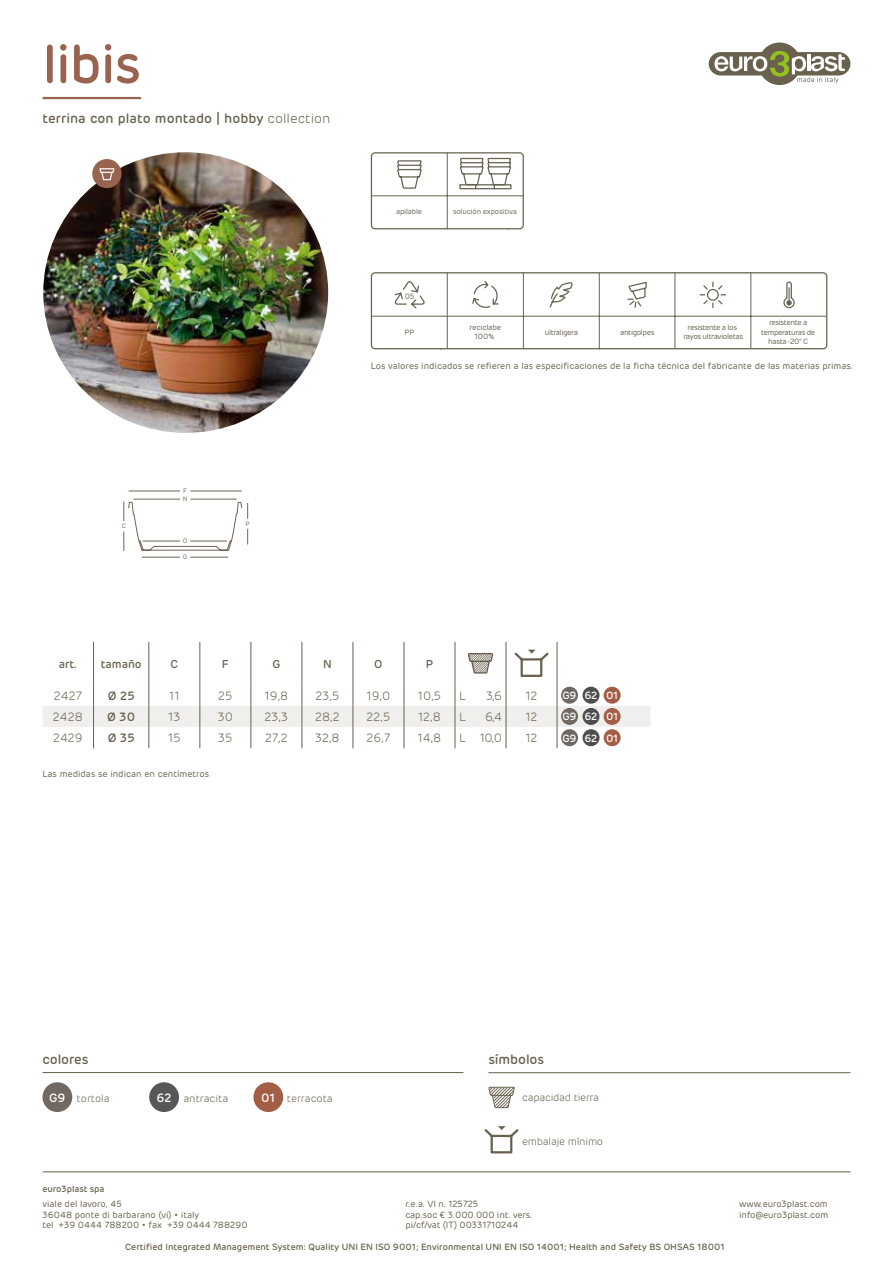
<style>
.page{position:relative;width:893px;height:1263px;background:#fff}
.page>*{position:absolute;margin:0;border:0;box-sizing:border-box;transform-origin:0 0}
.t1{font:500 54px "Rubrik";letter-spacing:-.025em;color:#98644f}
.t2{font:500 13.5px "Rubrik";color:#69614e}
.t3{font:300 12px "Rubrik";color:#69614e}
.t4{font:500 12px "Rubrik";color:#69614e}
.t5{font:500 11.4px "Rubrik";color:#69614e}
.t6{font:300 10.5px "Rubrik";color:#69614e}
.t7{font:300 10.5px "Rubrik";letter-spacing:-.025em;color:#69614e}
.t8{font:500 10.5px "Rubrik";letter-spacing:-.025em;color:#fff}
.t9{font:9px/10.5px "Rubrik";color:#69614e}
.t10{font:500 9px "Rubrik";color:#69614e}
.t11{font:7.65px/9.1px "Rubrik";letter-spacing:-.055em;color:#696453;text-align:center}
.t12{font:7.65px/9.1px "Rubrik";letter-spacing:-.025em;color:#696453;text-align:center}
.t13{font:7.35px "Rubrik";letter-spacing:-.025em;color:#696453}
.t14{font:6.45px/8.1px "Rubrik";color:#6d6554}
.s1{font-weight:300}
.s2{font-weight:500;font-size:12px;color:#fff}
</style>
<div class="page">
<hr style="left:43px;top:1171px;width:807px;height:1px;background:#69614e">
<div style="left:758px;top:43px;width:43px;height:42px;background:#69614e;border-radius:50%"></div>
<div style="left:709px;top:52px;width:141px;height:23px;background:#69614e;border-radius:12px"></div>
<svg style="left:714px;top:51px;width:131px;height:32px"></svg>
<hr style="left:43px;top:97px;width:98px;height:2px;background:#98644f">
<img style="left:43px;top:152px;width:285px;height:281px">
<div style="left:92px;top:159px;width:29px;height:29px;background:#98644f;border-radius:50%"></div>
<svg style="left:99px;top:168px;width:15px;height:12px"></svg>
<hr style="left:371px;top:316px;width:455px;height:1px;background:#686452">
<hr style="left:523px;top:272px;width:1px;height:77px;background:#686452">
<hr style="left:599px;top:273px;width:1px;height:76px;background:#686452">
<hr style="left:675px;top:272px;width:1px;height:77px;background:#686452">
<hr style="left:751px;top:272px;width:1px;height:77px;background:#686452">
<svg style="left:699px;top:281px;width:96px;height:28px"></svg>
<svg style="left:549px;top:281px;width:98px;height:28px"></svg>
<hr style="left:447px;top:272px;width:1px;height:77px;background:#686452">
<svg style="left:394px;top:281px;width:31px;height:28px"></svg>
<svg style="left:472px;top:281px;width:27px;height:27px"></svg>
<div style="left:371px;top:272px;width:456px;height:77px;border:1px solid #686452;border-radius:4px"></div>
<hr style="left:371px;top:196px;width:152px;height:1px;background:#686452">
<hr style="left:447px;top:153px;width:1px;height:76px;background:#686452">
<div style="left:371px;top:152px;width:153px;height:77px;border:1px solid #686452;border-radius:4px"></div>
<svg style="left:397px;top:157px;width:115px;height:33px"></svg>
<hr style="left:129px;top:491px;width:51px;height:1px;background:#6d6554">
<hr style="left:190px;top:491px;width:52px;height:1px;background:#6d6554">
<hr style="left:142px;top:557px;width:38px;height:1px;background:#6d6554">
<hr style="left:190px;top:557px;width:38px;height:1px;background:#6d6554">
<svg style="left:124px;top:498px;width:124px;height:53px"></svg>
<hr style="left:93px;top:642px;width:1px;height:42px;background:#69614e">
<hr style="left:149px;top:642px;width:1px;height:42px;background:#69614e">
<hr style="left:557px;top:642px;width:1px;height:42px;background:#69614e">
<hr style="left:200px;top:642px;width:1px;height:42px;background:#69614e">
<hr style="left:251px;top:642px;width:1px;height:42px;background:#69614e">
<hr style="left:302px;top:642px;width:1px;height:42px;background:#69614e">
<hr style="left:353px;top:642px;width:1px;height:42px;background:#69614e">
<hr style="left:404px;top:642px;width:1px;height:42px;background:#69614e">
<hr style="left:455px;top:642px;width:1px;height:42px;background:#69614e">
<hr style="left:506px;top:642px;width:1px;height:42px;background:#69614e">
<svg style="left:43px;top:684px;width:608px;height:64px"></svg>
<svg style="left:468px;top:653px;width:25px;height:21px"></svg>
<svg style="left:514px;top:650px;width:35px;height:27px"></svg>
<div style="left:561px;top:687px;width:17px;height:17px;background:#706961;border-radius:50%"></div>
<div style="left:582px;top:687px;width:17px;height:17px;background:#4e4e4f;border-radius:50%"></div>
<div style="left:604px;top:687px;width:17px;height:17px;background:#a45e45;border-radius:50%"></div>
<div style="left:561px;top:708px;width:17px;height:17px;background:#706961;border-radius:50%"></div>
<div style="left:582px;top:708px;width:17px;height:17px;background:#4e4e4f;border-radius:50%"></div>
<div style="left:604px;top:708px;width:17px;height:17px;background:#a45e45;border-radius:50%"></div>
<div style="left:561px;top:729px;width:17px;height:17px;background:#706961;border-radius:50%"></div>
<div style="left:582px;top:729px;width:17px;height:17px;background:#4e4e4f;border-radius:50%"></div>
<div style="left:604px;top:729px;width:17px;height:17px;background:#a45e45;border-radius:50%"></div>
<div style="left:43px;top:1082px;width:29px;height:30px;background:#706861;border-radius:50%"></div>
<div style="left:149px;top:1082px;width:30px;height:30px;background:#57575a;border-radius:50%"></div>
<hr style="left:43px;top:1072px;width:420px;height:1px;background:#69614e">
<div style="left:253px;top:1082px;width:30px;height:30px;background:#a45e45;border-radius:50%"></div>
<hr style="left:488px;top:1072px;width:362px;height:1px;background:#69614e">
<svg style="left:488px;top:1086px;width:27px;height:22px"></svg>
<svg style="left:484px;top:1126px;width:35px;height:28px"></svg>
<h1 class="t1" style="left:43px;top:30px;width:100px">libis</h1>
<h2 class="t2" style="left:43px;top:110px;width:290px">terrina con plato montado | hobby <span class="s1">collection</span></h2>
<p class="t13" style="left:396px;top:207px;width:28px">apilable</p>
<p class="t13" style="left:453px;top:207px;width:65px">solución expositiva</p>
<p class="t11" style="left:405px;top:291px;width:11px">05</p>
<p class="t11" style="left:405px;top:327px;width:11px">PP</p>
<p class="t12" style="left:469px;top:323px;width:33px">reciclabe<br>100%</p>
<p class="t11" style="left:545px;top:327px;width:35px">ultraligera</p>
<p class="t11" style="left:620px;top:327px;width:36px">antigolpes</p>
<p class="t11" style="left:683px;top:323px;width:61px">resistente a los rayos ultravioletas</p>
<p class="t11" style="left:761px;top:318px;width:56px">resistente a temperaturas de hasta -20° C</p>
<p class="t9" style="left:371px;top:361px;width:484px">Los valores indicados se refieren a las especificaciones de la ficha técnica del fabricante de las materias primas.</p>
<p class="t14" style="left:122px;top:522px;width:6px">C</p>
<p class="t14" style="left:183px;top:486px;width:6px">F<br>N</p>
<p class="t14" style="left:183px;top:536px;width:6px">O</p>
<p class="t14" style="left:183px;top:553px;width:6px">G</p>
<p class="t14" style="left:246px;top:520px;width:6px">P</p>
<p class="t5" style="left:59px;top:656px;width:20px">art.</p>
<p class="t5" style="left:101px;top:656px;width:43px">tamaño</p>
<p class="t5" style="left:171px;top:656px;width:9px">C</p>
<p class="t5" style="left:222px;top:656px;width:8px">F</p>
<p class="t5" style="left:272px;top:656px;width:9px">G</p>
<p class="t5" style="left:323px;top:656px;width:10px">N</p>
<p class="t5" style="left:374px;top:656px;width:10px">O</p>
<p class="t5" style="left:426px;top:656px;width:9px">P</p>
<h3 class="t3" style="left:54px;top:688px;width:30px">2427</h3>
<h3 class="t4" style="left:108px;top:688px;width:29px">Ø 25</h3>
<h3 class="t3" style="left:169px;top:688px;width:12px">11</h3>
<h3 class="t3" style="left:218px;top:688px;width:16px">25</h3>
<h3 class="t3" style="left:265px;top:688px;width:25px">19,8</h3>
<h3 class="t3" style="left:316px;top:688px;width:25px">23,5</h3>
<h3 class="t3" style="left:367px;top:688px;width:25px">19,0</h3>
<h3 class="t3" style="left:418px;top:688px;width:25px">10,5</h3>
<h3 class="t3" style="left:459px;top:688px;width:8px">L</h3>
<h3 class="t3" style="left:486px;top:688px;width:17px">3,6</h3>
<h3 class="t3" style="left:525px;top:688px;width:14px">12</h3>
<p class="t8" style="left:562px;top:689px;width:57px">G9 62 01</p>
<h3 class="t3" style="left:53px;top:709px;width:31px">2428</h3>
<h3 class="t4" style="left:107px;top:709px;width:30px">Ø 30</h3>
<h3 class="t3" style="left:168px;top:709px;width:14px">13</h3>
<h3 class="t3" style="left:218px;top:709px;width:17px">30</h3>
<h3 class="t3" style="left:265px;top:709px;width:25px">23,3</h3>
<h3 class="t3" style="left:315px;top:709px;width:26px">28,2</h3>
<h3 class="t3" style="left:367px;top:709px;width:25px">22,5</h3>
<h3 class="t3" style="left:418px;top:709px;width:24px">12,8</h3>
<h3 class="t3" style="left:459px;top:709px;width:8px">L</h3>
<h3 class="t3" style="left:485px;top:709px;width:18px">6,4</h3>
<h3 class="t3" style="left:525px;top:709px;width:14px">12</h3>
<p class="t8" style="left:562px;top:710px;width:57px">G9 62 01</p>
<h3 class="t3" style="left:53px;top:730px;width:31px">2429</h3>
<h3 class="t4" style="left:108px;top:730px;width:29px">Ø 35</h3>
<h3 class="t3" style="left:168px;top:730px;width:14px">15</h3>
<h3 class="t3" style="left:218px;top:730px;width:16px">35</h3>
<h3 class="t3" style="left:265px;top:730px;width:24px">27,2</h3>
<h3 class="t3" style="left:315px;top:730px;width:26px">32,8</h3>
<h3 class="t3" style="left:367px;top:730px;width:25px">26,7</h3>
<h3 class="t3" style="left:418px;top:730px;width:25px">14,8</h3>
<h3 class="t3" style="left:459px;top:730px;width:44px">L 10,0</h3>
<h3 class="t3" style="left:525px;top:730px;width:14px">12</h3>
<p class="t8" style="left:562px;top:731px;width:57px">G9 62 01</p>
<p class="t9" style="left:43px;top:768px;width:168px">Las medidas se indican en centímetros</p>
<h2 class="t2" style="left:43px;top:1050px;width:48px">colores</h2>
<p class="t6" style="left:49px;top:1091px;width:62px"><span class="s2">G9</span> tortola</p>
<p class="t6" style="left:156px;top:1091px;width:73px"><span class="s2">62</span> antracita</p>
<p class="t6" style="left:261px;top:1091px;width:73px"><span class="s2">01</span> terracota</p>
<h2 class="t2" style="left:488px;top:1050px;width:57px">símbolos</h2>
<p class="t7" style="left:522px;top:1091px;width:78px">capacidad tierra</p>
<p class="t7" style="left:522px;top:1134px;width:83px">embalaje mínimo</p>
<p class="t10" style="left:43px;top:1183px;width:64px">euro3plast spa</p>
<p class="t9" style="left:43px;top:1199px;width:207px">viale del lavoro, 45<br>36048 ponte di barbarano (vi) • italy<br>tel +39 0444 788200 • fax +39 0444 788290</p>
<p class="t9" style="left:405px;top:1199px;width:129px">r.e.a. VI n. 125725<br>cap.soc € 3.000.000 int. vers. pi/cf/vat (IT) 00331710244</p>
<p class="t9" style="left:739px;top:1199px;width:91px">www.euro3plast.com info@euro3plast.com</p>
<p class="t10" style="left:125px;top:1241px;width:601px">Certified Integrated Management System: Quality UNI EN ISO 9001; Environmental UNI EN ISO 14001; Health and Safety BS OHSAS 18001</p>
</div>
